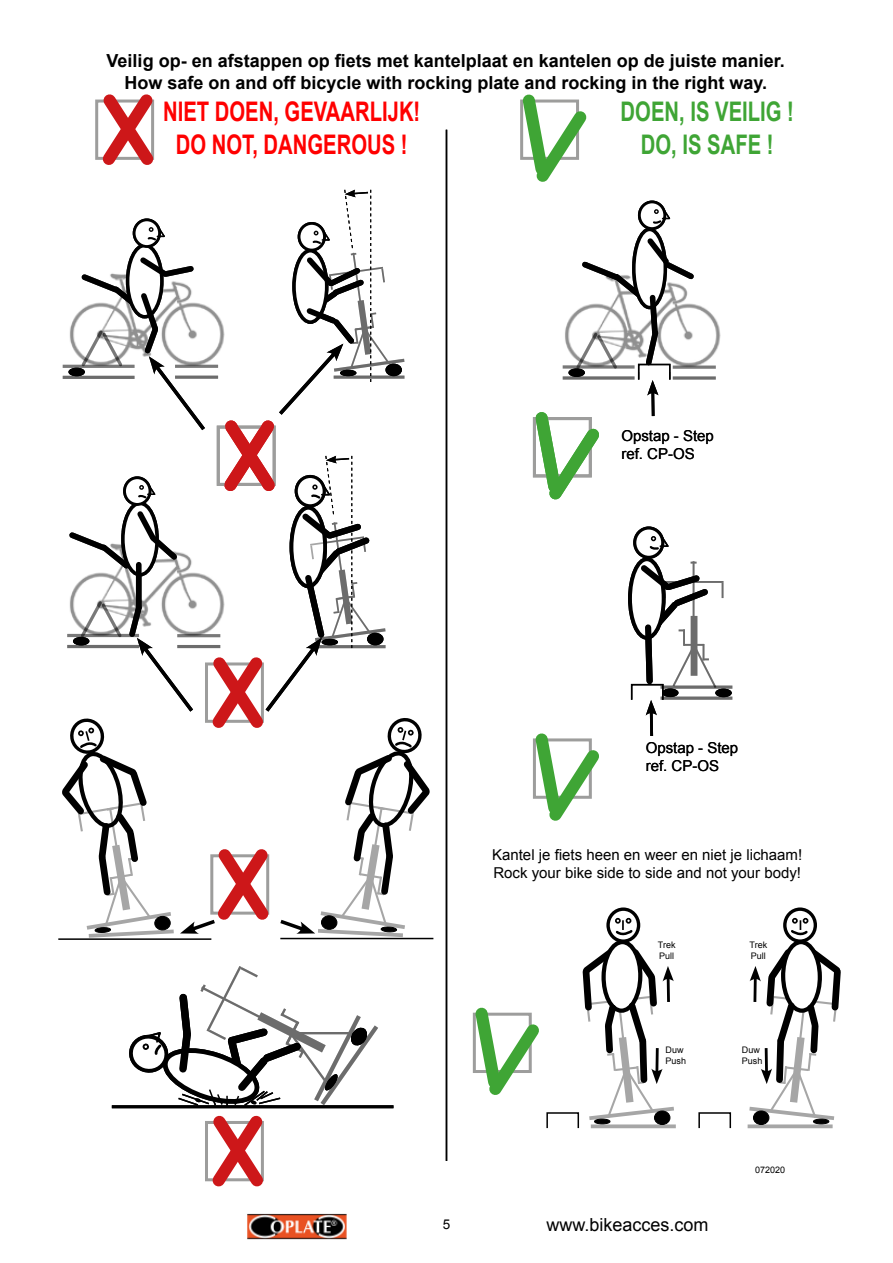
<style>
.page{position:relative;width:893px;height:1263px;background:#fff}
.page>*{position:absolute;margin:0;border:0;box-sizing:border-box;transform-origin:0 0}
.t1{font:700 27px "Arial";color:#f00;scale:.75 1}
.t2{font:700 27px "Arial";color:#3fa535;scale:.75 1}
.t3{font:700 18px/21.6px "Arial";color:#000;text-align:center}
.t4{font:18px "Arial";color:#000}
.t5{font:15px/18px "Arial";color:#000}
.t6{font:13.5px "Arial";color:#000}
.t7{font:9px/10.8px "Arial";color:#000}
</style>
<div class="page">
<img style="left:247px;top:1213px;width:100px;height:26px">
<svg style="left:95px;top:94px;width:60px;height:71px"></svg>
<svg style="left:520px;top:94px;width:67px;height:88px"></svg>
<svg style="left:533px;top:733px;width:66px;height:88px"></svg>
<svg style="left:472px;top:1007px;width:67px;height:88px"></svg>
<img style="left:562px;top:305px;width:159px;height:67px">
<svg style="left:563px;top:376px;width:72px;height:4px"></svg>
<svg style="left:563px;top:365px;width:11px;height:4px"></svg>
<div style="left:569px;top:369px;width:15px;height:7px;background:#000;border-radius:50%"></div>
<div style="left:569px;top:368px;width:16px;height:9px;border:1px solid #000;border-radius:50%"></div>
<svg style="left:673px;top:376px;width:43px;height:4px"></svg>
<hr style="left:673px;top:366px;width:43px;height:3px;background:#000">
<svg style="left:663px;top:696px;width:69px;height:4px"></svg>
<svg style="left:723px;top:685px;width:9px;height:4px"></svg>
<div style="left:663px;top:689px;width:15px;height:7px;background:#000;border-radius:50%"></div>
<div style="left:662px;top:689px;width:16px;height:8px;border:1px solid #000;border-radius:50%"></div>
<div style="left:716px;top:689px;width:15px;height:8px;background:#000;border-radius:50%"></div>
<div style="left:715px;top:689px;width:17px;height:8px;border:1px solid #000;border-radius:50%"></div>
<svg style="left:651px;top:396px;width:4px;height:20px"></svg>
<svg style="left:647px;top:380px;width:11px;height:16px"></svg>
<svg style="left:630px;top:559px;width:34px;height:79px"></svg>
<div style="left:628px;top:557px;width:38px;height:83px;border:4px solid #000;border-radius:50%"></div>
<svg style="left:635px;top:528px;width:28px;height:29px"></svg>
<div style="left:633px;top:526px;width:31px;height:33px;border:3px solid #000;border-radius:50%"></div>
<svg style="left:635px;top:559px;width:88px;height:130px"></svg>
<svg style="left:648px;top:534px;width:21px;height:17px"></svg>
<svg style="left:574px;top:233px;width:124px;height:138px"></svg>
<svg style="left:639px;top:202px;width:26px;height:27px"></svg>
<div style="left:638px;top:201px;width:28px;height:29px;border:3px solid #000;border-radius:50%"></div>
<svg style="left:651px;top:208px;width:20px;height:16px"></svg>
<hr style="left:650px;top:710px;width:3px;height:26px;background:#000">
<svg style="left:646px;top:700px;width:11px;height:15px"></svg>
<div style="left:638px;top:364px;width:33px;height:16px;border:2px solid #000"></div>
<div style="left:631px;top:684px;width:32px;height:16px;border:2px solid #000"></div>
<svg style="left:532px;top:412px;width:67px;height:88px"></svg>
<hr style="left:112px;top:1105px;width:281px;height:3px;background:#000">
<hr style="left:446px;top:130px;width:1px;height:1031px;background:#000">
<svg style="left:129px;top:966px;width:251px;height:221px"></svg>
<svg style="left:591px;top:1124px;width:85px;height:4px"></svg>
<svg style="left:608px;top:909px;width:31px;height:32px"></svg>
<div style="left:606px;top:907px;width:34px;height:36px;border:3px solid #000;border-radius:50%"></div>
<div style="left:654px;top:1111px;width:16px;height:13px;background:#000;border-radius:50%"></div>
<div style="left:654px;top:1110px;width:16px;height:15px;border:1px solid #000;border-radius:50%"></div>
<div style="left:594px;top:1119px;width:16px;height:5px;border:1px solid #000;border-radius:50%"></div>
<svg style="left:577px;top:918px;width:97px;height:204px"></svg>
<svg style="left:748px;top:1124px;width:85px;height:4px"></svg>
<svg style="left:785px;top:909px;width:30px;height:32px"></svg>
<div style="left:783px;top:907px;width:34px;height:36px;border:3px solid #000;border-radius:50%"></div>
<div style="left:753px;top:1111px;width:16px;height:13px;background:#000;border-radius:50%"></div>
<div style="left:753px;top:1110px;width:16px;height:15px;border:1px solid #000;border-radius:50%"></div>
<div style="left:813px;top:1119px;width:16px;height:5px;border:1px solid #000;border-radius:50%"></div>
<svg style="left:749px;top:918px;width:92px;height:204px"></svg>
<svg style="left:58px;top:189px;width:376px;height:751px"></svg>
<p class="t3" style="left:107px;top:51px;width:680px">Veilig op- en afstappen op fiets met kantelplaat en kantelen op de juiste manier.<br>How safe on and off bicycle with rocking plate and rocking in the right way.</p>
<h1 class="t1" style="left:163px;top:94px;width:345px">NIET DOEN, GEVAARLIJK!</h1>
<h1 class="t2" style="left:621px;top:94px;width:233px">DOEN, IS VEILIG !</h1>
<h1 class="t1" style="left:176px;top:126px;width:311px">DO NOT, DANGEROUS !</h1>
<h1 class="t2" style="left:641px;top:126px;width:179px">DO, IS SAFE !</h1>
<p class="t5" style="left:621px;top:427px;width:94px">Opstap - Step ref. CP-OS</p>
<p class="t5" style="left:646px;top:739px;width:94px">Opstap - Step ref. CP-OS</p>
<p class="t5" style="left:492px;top:846px;width:312px">Kantel je fiets heen en weer en niet je lichaam!<br>Rock your bike side to side and not your body!</p>
<p class="t7" style="left:658px;top:939px;width:19px">Trek<br>Pull</p>
<p class="t7" style="left:666px;top:1044px;width:22px">Duw<br>Push</p>
<p class="t7" style="left:750px;top:939px;width:19px">Trek<br>Pull</p>
<p class="t7" style="left:742px;top:1044px;width:22px">Duw<br>Push</p>
<p class="t6" style="left:443px;top:1215px;width:9px">5</p>
<p class="t4" style="left:546px;top:1213px;width:164px">www.bikeacces.com</p>
<p class="t7" style="left:755px;top:1165px;width:32px">072020</p>
</div>
